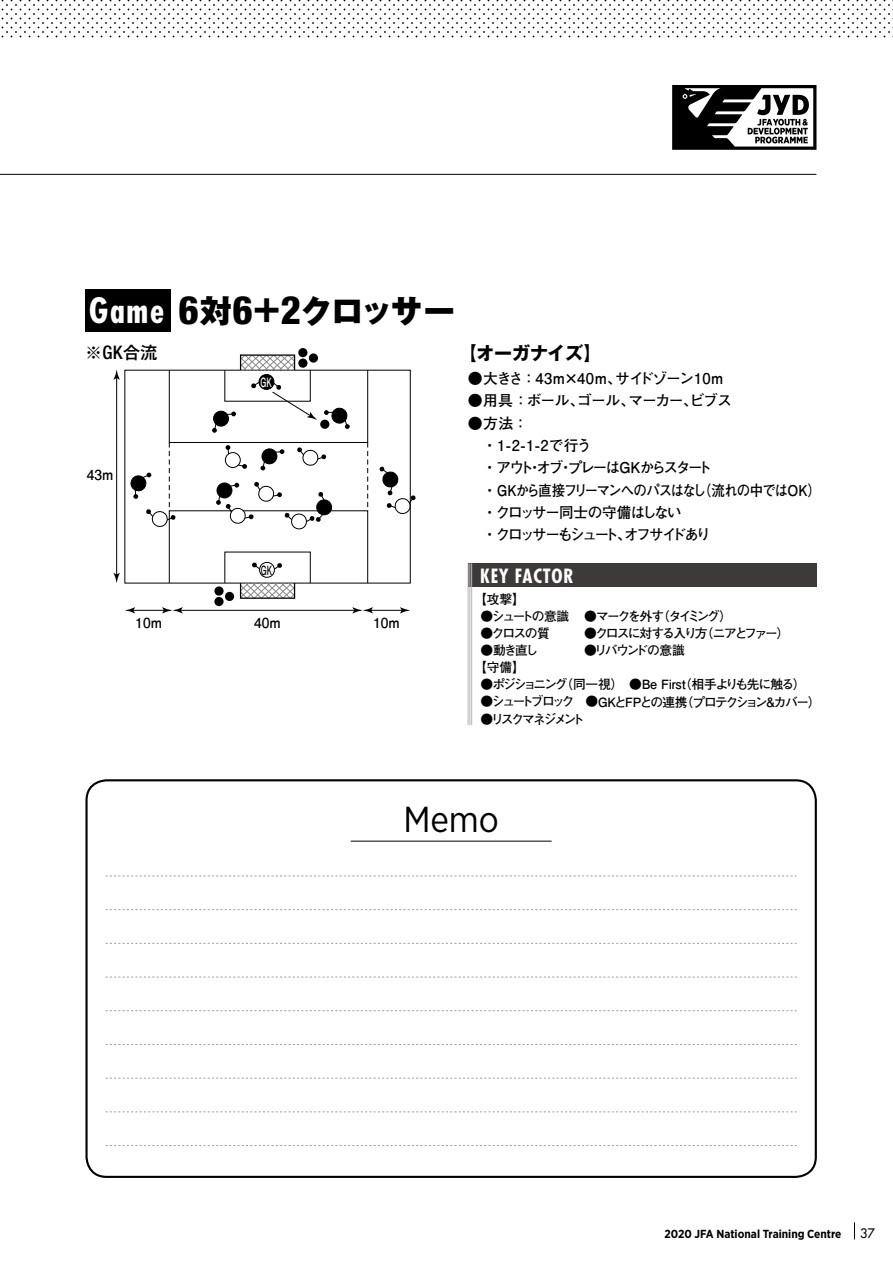
<style>
.page{position:relative;width:893px;height:1263px;background:#fff}
.page>*{position:absolute;margin:0;border:0;box-sizing:border-box;transform-origin:0 0}
.t1{font:36.15px "Gotham Narrow";color:#000}
.t2{font:800 31.95px "Gothic MB101 Pr 6 N";letter-spacing:-.045em;color:#000}
.t3{font:700 condensed 19.2px "Futura Std";letter-spacing:.04em;color:#fff}
.t4{font:700 18px "Gothic MB101 Pr 6 N";letter-spacing:-.03em;color:#000}
.t5{font:500 16.95px "Gothic MB101 Pr 6 N";color:#000}
.t6{font:700 14.85px/22.4px "Futo Go B101 Pr 6";letter-spacing:-.1em;color:#000}
.t7{font:700 14.85px "Futo Go B101 Pr 6";letter-spacing:-.06em;color:#000}
.t8{font:700 14.85px "Futo Go B101 Pr 6";letter-spacing:-.065em;color:#000}
.t9{font:700 13.8px "Futo Go B101 Pr 6";color:#000}
.t10{font:700 12.75px "Futo Go B101 Pr 6";letter-spacing:-.14em;color:#000}
.t11{font:700 12.75px "Futo Go B101 Pr 6";letter-spacing:-.085em;color:#000}
.t12{font:700 12.75px "Futo Go B101 Pr 6";letter-spacing:-.175em;color:#000}
.t13{font:700 12.75px "Futo Go B101 Pr 6";letter-spacing:-.16em;color:#000}
.t14{font:700 12.75px "Futo Go B101 Pr 6";color:#fff;scale:.61 1}
.t15{font:700 12.75px "Futo Go B101 Pr 6";letter-spacing:-.14em;color:#000;scale:.61 1}
.t16{font:500 12.75px "Futura Std";color:#000}
.t17{font:700 11.7px "Gotham Narrow";color:#000}
.s1{font-family:"Futura Std";font-weight:700;font-stretch:condensed;font-size:34.05px;color:#fff}
.s2{font-family:"Helvetica Neue LT Std";font-stretch:condensed;font-size:39.15px}
.s3{font-family:"Helvetica Neue LT Std";font-stretch:condensed;font-size:18.75px}
</style>
<div class="page">
<svg style="left:1px;top:0;width:892px;height:38px"></svg>
<hr style="left:132px;top:610px;width:33px;height:1px;background:#000">
<svg style="left:125px;top:607px;width:10px;height:6px"></svg>
<hr style="left:370px;top:610px;width:33px;height:1px;background:#000">
<svg style="left:400px;top:607px;width:10px;height:6px"></svg>
<hr style="left:179px;top:610px;width:177px;height:1px;background:#000">
<svg style="left:162px;top:607px;width:21px;height:6px"></svg>
<svg style="left:352px;top:607px;width:21px;height:6px"></svg>
<hr style="left:116px;top:376px;width:1px;height:200px;background:#000">
<svg style="left:114px;top:369px;width:6px;height:11px"></svg>
<svg style="left:114px;top:573px;width:6px;height:10px"></svg>
<div style="left:169px;top:510px;width:199px;height:73px;border:1px solid #000"></div>
<div style="left:169px;top:370px;width:199px;height:73px;border:1px solid #000"></div>
<div style="left:240px;top:582px;width:55px;height:17px;border:1px solid #000"></div>
<svg style="left:367px;top:442px;width:1px;height:69px"></svg>
<div style="left:261px;top:448px;width:17px;height:16px;border:1px solid #000;border-radius:50%"></div>
<svg style="left:260px;top:449px;width:25px;height:21px"></svg>
<svg style="left:212px;top:355px;width:105px;height:78px"></svg>
<svg style="left:324px;top:407px;width:26px;height:22px"></svg>
<svg style="left:130px;top:442px;width:46px;height:85px"></svg>
<svg style="left:225px;top:445px;width:22px;height:24px"></svg>
<svg style="left:297px;top:447px;width:29px;height:19px"></svg>
<svg style="left:379px;top:466px;width:37px;height:49px"></svg>
<svg style="left:216px;top:482px;width:117px;height:48px"></svg>
<svg style="left:241px;top:562px;width:54px;height:36px"></svg>
<div style="left:320px;top:420px;width:9px;height:9px;background:#000;border-radius:50%"></div>
<div style="left:298px;top:348px;width:9px;height:9px;background:#000;border-radius:50%"></div>
<div style="left:309px;top:353px;width:9px;height:10px;background:#000;border-radius:50%"></div>
<div style="left:298px;top:358px;width:9px;height:10px;background:#000;border-radius:50%"></div>
<svg style="left:214px;top:586px;width:10px;height:10px"></svg>
<div style="left:225px;top:592px;width:9px;height:9px;background:#000;border-radius:50%"></div>
<div style="left:214px;top:597px;width:10px;height:9px;background:#000;border-radius:50%"></div>
<div style="left:85px;top:289px;width:85px;height:43px;background:#000"></div>
<svg style="left:106px;top:1111px;width:691px;height:1px"></svg>
<svg style="left:106px;top:1078px;width:691px;height:1px"></svg>
<svg style="left:106px;top:1145px;width:691px;height:1px"></svg>
<svg style="left:106px;top:1010px;width:691px;height:1px"></svg>
<svg style="left:106px;top:1044px;width:691px;height:1px"></svg>
<svg style="left:106px;top:977px;width:691px;height:1px"></svg>
<svg style="left:106px;top:943px;width:691px;height:1px"></svg>
<svg style="left:106px;top:909px;width:691px;height:1px"></svg>
<svg style="left:106px;top:876px;width:691px;height:1px"></svg>
<div style="left:85px;top:779px;width:732px;height:399px;border:2px solid #000;border-radius:20px"></div>
<hr style="left:351px;top:841px;width:201px;height:1px;background:#000">
<svg style="left:854px;top:1222px;width:1px;height:17px"></svg>
<svg style="left:816px;top:85px;width:1px;height:65px"></svg>
<svg style="left:672px;top:85px;width:144px;height:65px"></svg>
<hr style="left:0;top:174px;width:816px;height:1px;background:#000">
<div style="left:468px;top:563px;width:348px;height:24px;background:#3e3a39"></div>
<hr style="left:471px;top:563px;width:1px;height:162px;background:#b5b6b6">
<hr style="left:469px;top:563px;width:1px;height:162px;background:#b5b6b6">
<hr style="left:468px;top:563px;width:1px;height:162px;background:#b5b6b6">
<h2 class="t2" style="left:89px;top:284px;width:368px"><span class="s1">Game</span> <span class="s2">6</span>対<span class="s2">6</span>＋<span class="s2">2</span>クロッサー</h2>
<p class="t5" style="left:85px;top:339px;width:74px">※<span class="s3">GK</span>合流</p>
<p class="t9" style="left:87px;top:464px;width:28px">43m</p>
<p class="t14" style="left:260px;top:372px;width:20px">GK</p>
<p class="t15" style="left:261px;top:559px;width:20px">GK</p>
<p class="t9" style="left:135px;top:612px;width:28px">10m</p>
<p class="t9" style="left:254px;top:612px;width:28px">40m</p>
<p class="t9" style="left:373px;top:612px;width:28px">10m</p>
<p class="t4" style="left:459px;top:339px;width:144px">【オーガナイズ】</p>
<p class="t7" style="left:468px;top:367px;width:257px">●大きさ：43m×40m、サイドゾーン10m</p>
<p class="t8" style="left:468px;top:389px;width:266px">●用具：ボール、ゴール、マーカー、ビブス</p>
<p class="t6" style="left:483px;top:411px;width:340px;text-indent:-15px">●方法：<br>・1-2-1-2で行う<br>・アウト・オブ・プレーはG Kからスタート<br>・GKから直接フリーマンへのパスはなし（流れの中ではOK）・クロッサー同士の守備はしない<br>・クロッサーもシュート、オフサイドあり</p>
<p class="t3" style="left:480px;top:563px;width:95px">KEY FACTOR</p>
<p class="t10" style="left:474px;top:589px;width:52px">【攻撃】</p>
<p class="t12" style="left:480px;top:606px;width:253px">●シュートの意識 ●マークを外す（タイミング）</p>
<p class="t10" style="left:480px;top:623px;width:71px">●クロスの質</p>
<p class="t13" style="left:584px;top:623px;width:207px">●クロスに対する入り方（ニアとファー）</p>
<p class="t10" style="left:480px;top:640px;width:60px">●動き直し</p>
<p class="t10" style="left:584px;top:640px;width:102px">●リバウンドの意識</p>
<p class="t10" style="left:474px;top:657px;width:52px">【守備】</p>
<p class="t11" style="left:480px;top:674px;width:327px">●ポジショニング（同一視）　●Be First（相手よりも先に触る）</p>
<p class="t10" style="left:480px;top:691px;width:342px">●シュートブロック　●GKとFPとの連携（プロテクション&amp;カバー）</p>
<p class="t12" style="left:480px;top:708px;width:106px">●リスクマネジメント</p>
<h1 class="t1" style="left:403px;top:797px;width:97px">Memo</h1>
<p class="t17" style="left:664px;top:1226px;width:179px">2020 JFA National Training Centre</p>
<p class="t16" style="left:860px;top:1225px;width:16px">37</p>
</div>
